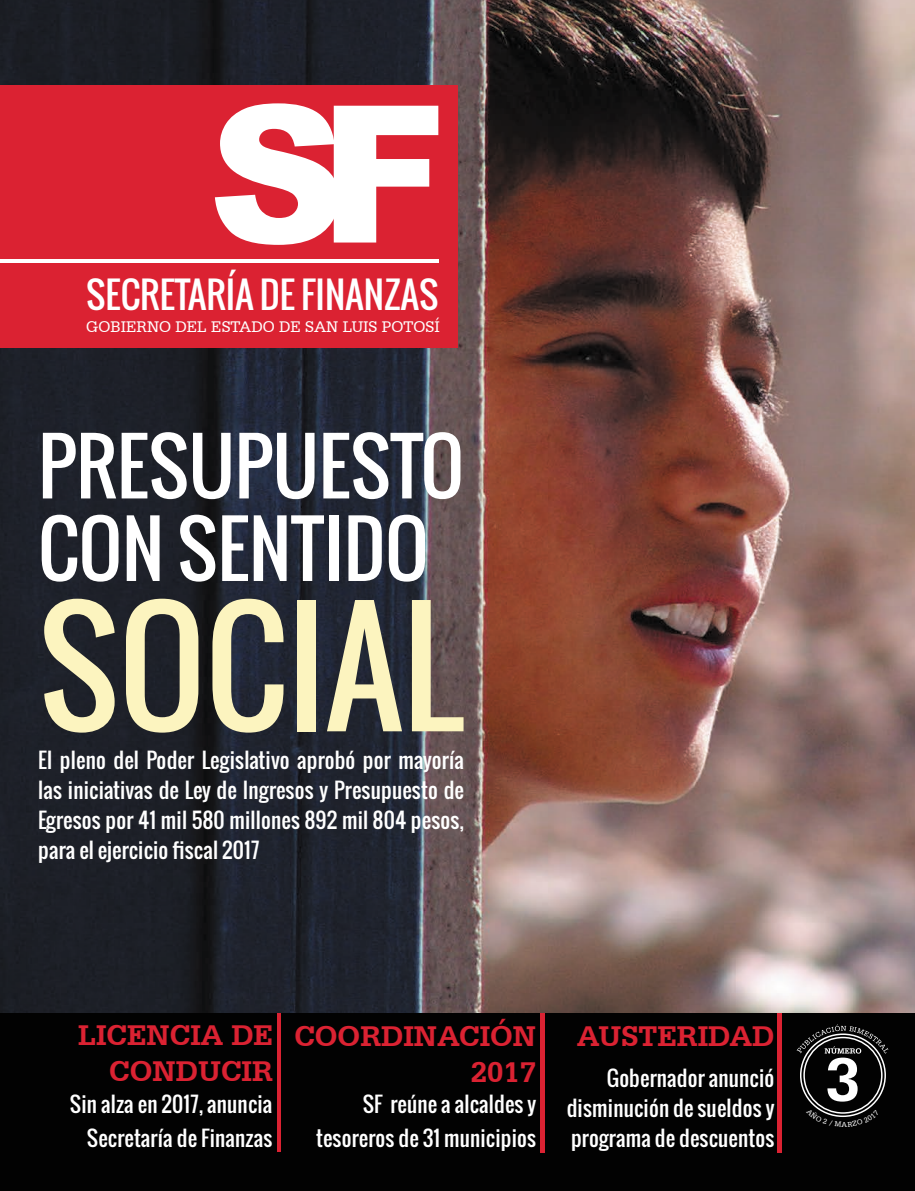
<style>
.page{position:relative;width:915px;height:1191px;background:#fff}
.page>*{position:absolute;margin:0;border:0;box-sizing:border-box;transform-origin:0 0}
.t1{font:150px "Oswald";color:#fcf4bf}
.t2{font:75px/82.5px "Oswald";color:#fff}
.t3{font:36px "Oswald";color:#fff}
.t4{font:700 30px/36px "Serifa BT";color:#db2232;text-align:right}
.t5{font:21px/30px "Oswald";letter-spacing:.01em;color:#fff;text-align:justify}
.t6{font:16.2px "Serifa BT";color:#fff}
</style>
<div class="page">
<img style="left:0;top:0;width:914px;height:1012px">
<div style="left:0;top:85px;width:457px;height:262px;background:#db2232"></div>
<div style="left:0;top:1012px;width:914px;height:179px;background:#020202"></div>
<svg style="left:215px;top:103px;width:223px;height:142px"></svg>
<hr style="left:0;top:259px;width:438px;height:3px;background:#fff">
<hr style="left:777px;top:1012px;width:4px;height:140px;background:#db2232">
<hr style="left:540px;top:1012px;width:4px;height:140px;background:#db2232">
<hr style="left:277px;top:1012px;width:3px;height:139px;background:#db2232">
<svg style="left:796px;top:1024px;width:92px;height:93px"></svg>
<h3 class="t3" style="left:86px;top:267px;width:353px">SECRETARÍA DE FINANZAS</h3>
<p class="t6" style="left:86px;top:317px;width:355px">GOBIERNO DEL ESTADO DE SAN LUIS POTOSÍ</p>
<h2 class="t2" style="left:38px;top:424px;width:427px">PRESUPUESTO<br>CON SENTIDO</h2>
<h1 class="t1" style="left:38px;top:553px;width:426px">SOCIAL</h1>
<p class="t5" style="left:38px;top:745px;width:427px">El pleno del Poder Legislativo aprobó por mayoría las iniciativas de Ley de Ingresos y Presupuesto de Egresos por 41 mil 580 millones 892 mil 804 pesos, para el ejercicio fiscal 2017</p>
<h3 class="t4" style="left:78px;top:1016px;width:196px">LICENCIA DE<br>CONDUCIR</h3>
<p class="t5" style="left:70px;top:1086px;width:204px;line-height:34.2px;text-align:right">Sin alza en 2017, anuncia<br>Secretaría de Finanzas</p>
<h3 class="t4" style="left:294px;top:1017px;width:243px">COORDINACIÓN<br>2017</h3>
<p class="t5" style="left:316px;top:1086px;width:221px;line-height:34.2px;text-align:right">SF reúne a alcaldes y tesoreros de 31 municipios</p>
<h3 class="t4" style="left:577px;top:1017px;width:199px">AUSTERIDAD</h3>
<p class="t5" style="left:566px;top:1062px;width:209px;text-indent:40px">Gobernador anunció disminución de sueldos y programa de descuentos</p>
</div>
